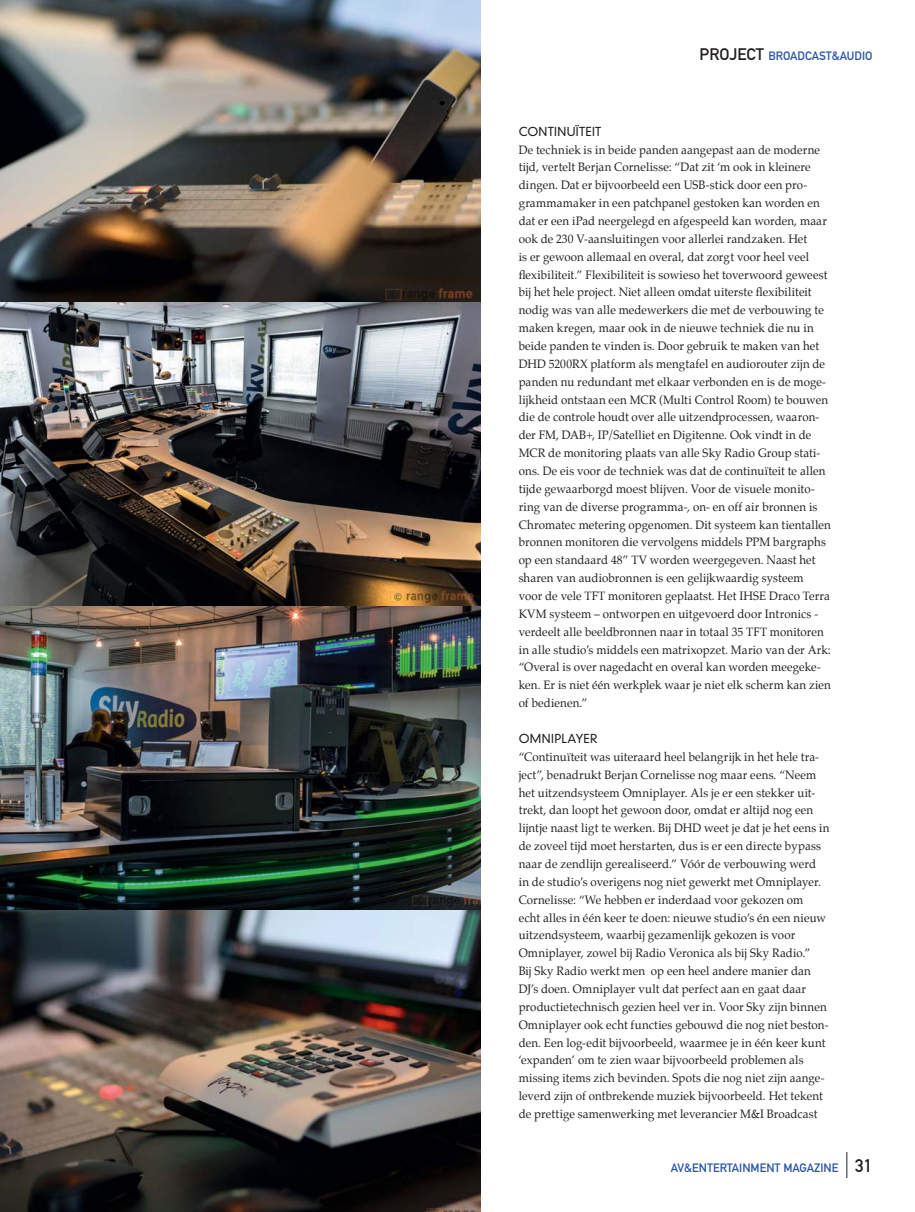
<style>
.page{position:relative;width:915px;height:1212px;background:#fff}
.page>*{position:absolute;margin:0;border:0;box-sizing:border-box;transform-origin:0 0}
.t1{font:12px/17.9px "Palatino";letter-spacing:.01em;color:#231f20;scale:.96 1}
.t2{font:12px "DIN Mittelschrift";color:#2953a5}
.t3{font:300 12px "DIN Neuzeit Grotesk";letter-spacing:.025em;color:#231f20}
.s1{font-size:16.5px;color:#231f20}
.s2{font-size:18px;color:#231f20}
</style>
<div class="page">
<img style="left:0;top:0;width:480px;height:303px">
<img style="left:0;top:303px;width:480px;height:909px">
<svg style="left:846px;top:1152px;width:1px;height:26px"></svg>
<p class="t2" style="left:699px;top:51px;width:174px"><span class="s1">PROJECT</span> BROADCAST&amp;AUDIO</p>
<p class="t3" style="left:518px;top:127px;width:84px">CONTINUÏTEIT</p>
<p class="t1" style="left:518px;top:141px;width:326px">De techniek is in beide panden aangepast aan de moderne tijd, vertelt Berjan Cornelisse: “Dat zit ‘m ook in kleinere dingen. Dat er bijvoorbeeld een USB-stick door een pro&shy;grammamaker in een patchpanel gestoken kan worden en dat er een iPad neergelegd en afgespeeld kan worden, maar ook de 230 V-aansluitingen voor allerlei randzaken. Het<br>is er gewoon allemaal en overal, dat zorgt voor heel veel flexibiliteit.” Flexibiliteit is sowieso het toverwoord geweest bij het hele project. Niet alleen omdat uiterste flexibiliteit nodig was van alle medewerkers die met de verbouwing te maken kregen, maar ook in de nieuwe techniek die nu in beide panden te vinden is. Door gebruik te maken van het DHD 5200RX platform als mengtafel en audiorouter zijn de panden nu redundant met elkaar verbonden en is de moge&shy;lijkheid ontstaan een MCR (Multi Control Room) te bouwen die de controle houdt over alle uitzendprocessen, waaron&shy;der FM, DAB+, IP/Satelliet en Digitenne. Ook vindt in de MCR de monitoring plaats van alle Sky Radio Group stati&shy;ons. De eis voor de techniek was dat de continuïteit te allen tijde gewaarborgd moest blijven. Voor de visuele monito&shy;ring van de diverse programma-, on- en off air bronnen is Chromatec metering opgenomen. Dit systeem kan tientallen bronnen monitoren die vervolgens middels PPM bargraphs op een standaard 48” TV worden weergegeven. Naast het sharen van audiobronnen is een gelijkwaardig systeem<br>voor de vele TFT monitoren geplaatst. Het IHSE Draco Terra KVM systeem – ontworpen en uitgevoerd door Intronics - verdeelt alle beeldbronnen naar in totaal 35 TFT monitoren in alle studio’s middels een matrixopzet. Mario van der Ark: “Overal is over nagedacht en overal kan worden meegeke&shy;ken. Er is niet één werkplek waar je niet elk scherm kan zien of bedienen.”</p>
<p class="t3" style="left:518px;top:734px;width:80px">OMNIPLAYER</p>
<p class="t1" style="left:518px;top:748px;width:325px">“Continuïteit was uiteraard heel belangrijk in het hele tra&shy;ject”, benadrukt Berjan Cornelisse nog maar eens. “Neem het uitzendsysteem Omniplayer. Als je er een stekker uit&shy;trekt, dan loopt het gewoon door, omdat er altijd nog een lijntje naast ligt te werken. Bij DHD weet je dat je het eens in de zoveel tijd moet herstarten, dus is er een directe bypass naar de zendlijn gerealiseerd.” Vóór de verbouwing werd<br>in de studio’s overigens nog niet gewerkt met Omniplayer.<br>Cornelisse: “We hebben er inderdaad voor gekozen om<br>echt alles in één keer te doen: nieuwe studio’s én een nieuw uitzendsysteem, waarbij gezamenlijk gekozen is voor Omniplayer, zowel bij Radio Veronica als bij Sky Radio.”<br>Bij Sky Radio werkt men op een heel andere manier dan DJ’s doen. Omniplayer vult dat perfect aan en gaat daar productietechnisch gezien heel ver in. Voor Sky zijn binnen Omniplayer ook echt functies gebouwd die nog niet beston&shy;den. Een log-edit bijvoorbeeld, waarmee je in één keer kunt ‘expanden’ om te zien waar bijvoorbeeld problemen als missing items zich bevinden. Spots die nog niet zijn aange&shy;leverd zijn of ontbrekende muziek bijvoorbeeld. Het tekent de prettige samenwerking met leverancier M&amp;I Broadcast</p>
<p class="t2" style="left:670px;top:1163px;width:203px">AV&amp;ENTERTAINMENT MAGAZINE <span class="s2">31</span></p>
</div>
